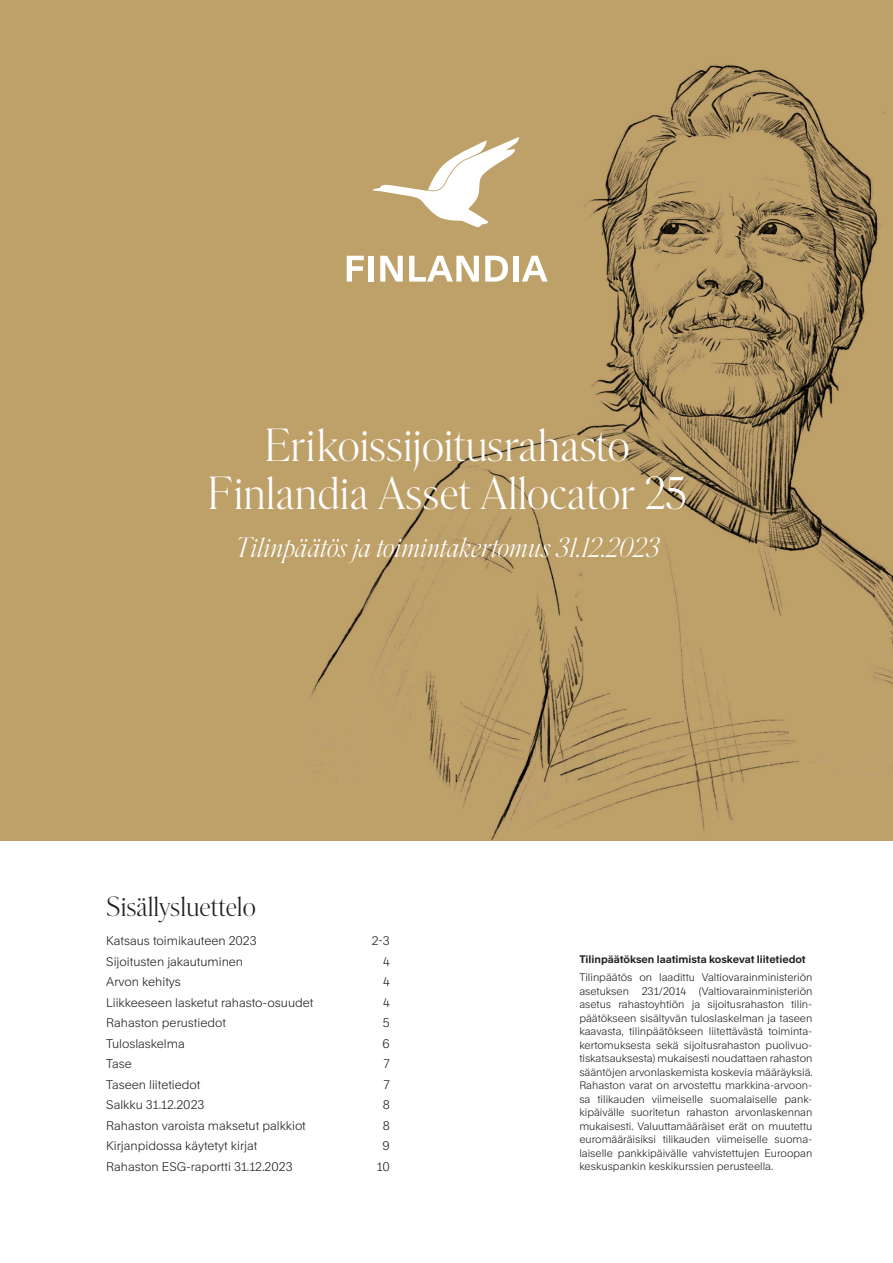
<style>
.page{position:relative;width:893px;height:1263px;background:#fff}
.page>*{position:absolute;margin:0;border:0;box-sizing:border-box;transform-origin:0 0}
.OTSIKKO{font:45px "Parnaso";color:#fff}
.VÄLIOTSIKKO{font:italic 27px "Parnaso";color:#fff}
.VÄLIOTSIKKO-2{font:27px "Parnaso";color:#231f20}
.LEIPIS_oik_reuna{font:300 12px "Rand";color:#231f20}
.LEIPIS_small{font:300 10.5px/13.5px "Rand";color:#231f20;text-align:justify}
.VÄLIOTSIKKO_3{font:700 10.5px "Rand";color:#231f20}
</style>
<div class="page">
<img style="left:0;top:0;width:893px;height:841px">
<svg style="left:372px;top:137px;width:148px;height:91px"></svg>
<svg style="left:347px;top:256px;width:17px;height:26px"></svg>
<div style="left:368px;top:256px;width:6px;height:26px;background:#fff"></div>
<svg style="left:380px;top:256px;width:23px;height:26px"></svg>
<svg style="left:409px;top:256px;width:70px;height:26px"></svg>
<svg style="left:485px;top:256px;width:23px;height:26px"></svg>
<div style="left:513px;top:256px;width:5px;height:26px;background:#fff"></div>
<svg style="left:522px;top:256px;width:26px;height:26px"></svg>
<h1 class="OTSIKKO" style="left:265px;top:419px;width:366px">Erikoissijoitusrahasto</h1>
<h1 class="OTSIKKO" style="left:208px;top:467px;width:480px">Finlandia Asset Allocator 25</h1>
<h2 class="VÄLIOTSIKKO" style="left:235px;top:531px;width:426px">Tilinpäätös ja toimintakertomus 31.12.2023</h2>
<h2 class="VÄLIOTSIKKO-2" style="left:106px;top:890px;width:151px">Sisällysluettelo</h2>
<p class="LEIPIS_oik_reuna" style="left:106px;top:931px;width:152px">Katsaus toimikauteen 2023</p>
<p class="LEIPIS_oik_reuna" style="left:372px;top:931px;width:20px">2-3</p>
<p class="LEIPIS_oik_reuna" style="left:106px;top:952px;width:138px">Sijoitusten jakautuminen</p>
<p class="LEIPIS_oik_reuna" style="left:383px;top:952px;width:8px">4</p>
<p class="LEIPIS_oik_reuna" style="left:106px;top:972px;width:76px">Arvon kehitys</p>
<p class="LEIPIS_oik_reuna" style="left:383px;top:972px;width:8px">4</p>
<p class="LEIPIS_oik_reuna" style="left:106px;top:993px;width:209px">Liikkeeseen lasketut rahasto-osuudet</p>
<p class="LEIPIS_oik_reuna" style="left:383px;top:993px;width:8px">4</p>
<p class="LEIPIS_oik_reuna" style="left:106px;top:1013px;width:121px">Rahaston perustiedot</p>
<p class="LEIPIS_oik_reuna" style="left:383px;top:1013px;width:8px">5</p>
<p class="LEIPIS_oik_reuna" style="left:106px;top:1034px;width:80px">Tuloslaskelma</p>
<p class="LEIPIS_oik_reuna" style="left:383px;top:1034px;width:9px">6</p>
<p class="LEIPIS_oik_reuna" style="left:106px;top:1054px;width:27px">Tase</p>
<p class="LEIPIS_oik_reuna" style="left:384px;top:1054px;width:7px">7</p>
<p class="LEIPIS_oik_reuna" style="left:106px;top:1075px;width:96px">Taseen liitetiedot</p>
<p class="LEIPIS_oik_reuna" style="left:384px;top:1075px;width:7px">7</p>
<p class="LEIPIS_oik_reuna" style="left:106px;top:1095px;width:100px">Salkku 31.12.2023</p>
<p class="LEIPIS_oik_reuna" style="left:383px;top:1095px;width:9px">8</p>
<p class="LEIPIS_oik_reuna" style="left:106px;top:1116px;width:201px">Rahaston varoista maksetut palkkiot</p>
<p class="LEIPIS_oik_reuna" style="left:383px;top:1116px;width:9px">8</p>
<p class="LEIPIS_oik_reuna" style="left:106px;top:1136px;width:153px">Kirjanpidossa käytetyt kirjat</p>
<p class="LEIPIS_oik_reuna" style="left:383px;top:1136px;width:9px">9</p>
<p class="LEIPIS_oik_reuna" style="left:106px;top:1157px;width:188px">Rahaston ESG-raportti 31.12.2023</p>
<p class="LEIPIS_oik_reuna" style="left:377px;top:1157px;width:15px">10</p>
<h4 class="VÄLIOTSIKKO_3" style="left:579px;top:951px;width:228px">Tilinpäätöksen laatimista koskevat liitetiedot</h4>
<p class="LEIPIS_small" style="left:579px;top:969px;width:235px">Tilinpäätös on laadittu Valtiovarainministeriön asetuksen 231/2014 (Valtiovarainministeriön asetus rahastoyhtiön ja sijoitusrahaston tilin&shy;päätökseen sisältyvän tuloslaskelman ja taseen kaavasta, tilinpäätökseen liitettävästä toiminta&shy;kertomuksesta sekä sijoitusrahaston puolivuo&shy;tiskatsauksesta) mukaisesti noudattaen rahaston sääntöjen arvonlaskemista koskevia määräyksiä.<br>Rahaston varat on arvostettu markkina-arvoon&shy;sa tilikauden viimeiselle suomalaiselle pank&shy;kipäivälle suoritetun rahaston arvonlaskennan mukaisesti. Valuuttamääräiset erät on muutettu euromääräisiksi tilikauden viimeiselle suoma&shy;laiselle pankkipäivälle vahvistettujen Euroopan keskuspankin keskikurssien perusteella.</p>
</div>
